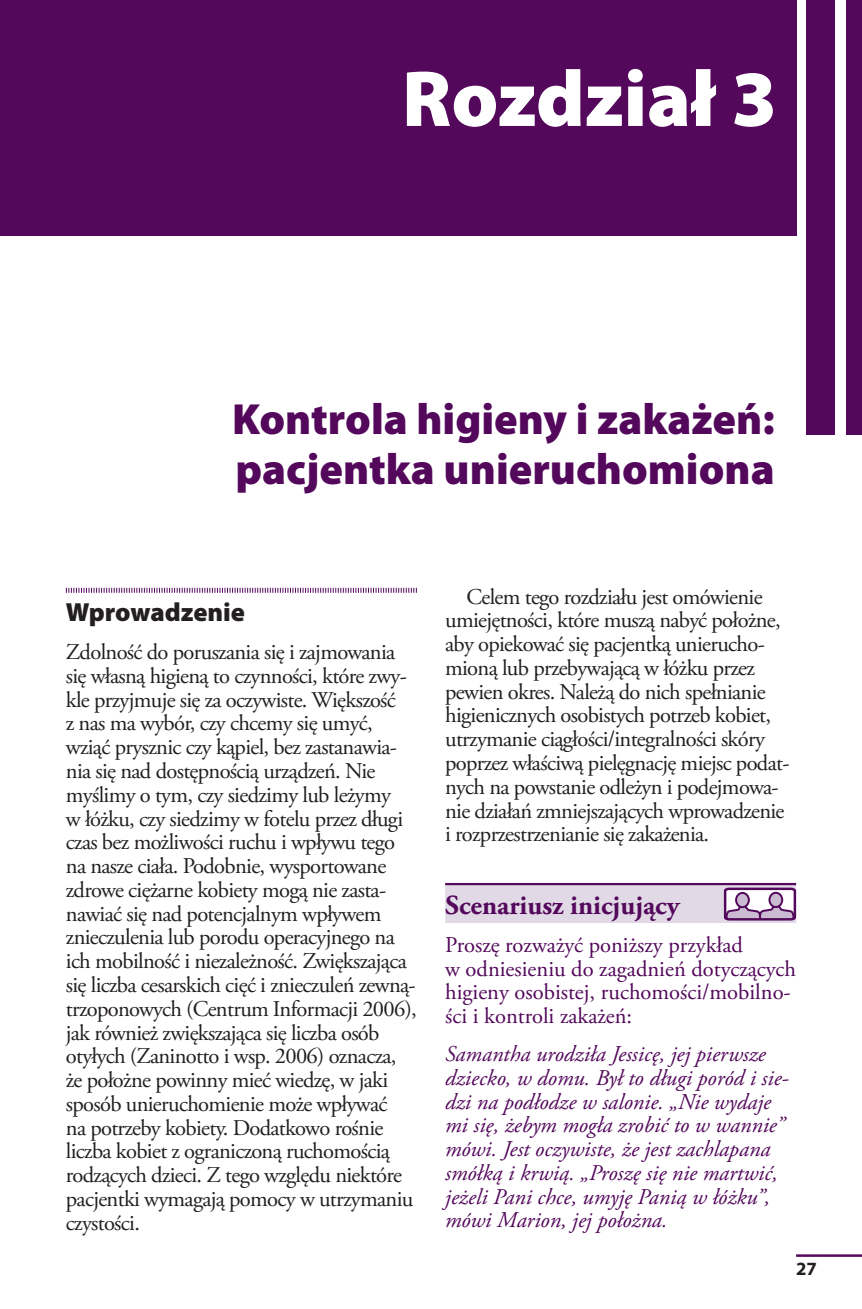
<style>
.page{position:relative;width:862px;height:1309px;background:#fff}
.page>*{position:absolute;margin:0;border:0;box-sizing:border-box;transform-origin:0 0}
.t1{font:900 80px "Myriad Pro";color:#fff}
.t2{font:900 43.75px/50px "Myriad Pro";color:#53085b}
.t3{font:700 27.5px "Adobe Garamond Pro";color:#53085b}
.t4{font:900 26.25px "Myriad Pro";color:#231f20}
.t5{font:22.5px/23.8px "Adobe Garamond Pro";letter-spacing:-.03em;color:#231f20}
.t6{font:italic 22.5px/23.8px "Adobe Garamond Pro";color:#53085b}
.t7{font:22.5px/23.8px "Adobe Garamond Pro";color:#53085b}
.t8{font:700 18.75px "Myriad Pro";color:#231f20}
</style>
<div class="page">
<hr style="left:796px;top:1254px;width:66px;height:2px;background:#53085b">
<div style="left:0;top:0;width:796px;height:236px;background:#53085b"></div>
<div style="left:845px;top:0;width:17px;height:434px;background:#53085b"></div>
<div style="left:806px;top:0;width:29px;height:434px;background:#53085b"></div>
<svg style="left:66px;top:587px;width:351px;height:5px"></svg>
<hr style="left:445px;top:882px;width:351px;height:3px;background:#53085b">
<div style="left:445px;top:885px;width:351px;height:37px;background:#e1dae6"></div>
<svg style="left:724px;top:887px;width:72px;height:33px;background:#b99cbd"></svg>
<h1 class="t1" style="left:402px;top:45px;width:377px">Rozdział 3</h1>
<h2 class="t2" style="left:232px;top:393px;width:544px">Kontrola higieny i zakażeń: pacjentka unieruchomiona</h2>
<p class="t4" style="left:66px;top:594px;width:181px">Wprowadzenie</p>
<p class="t5" style="left:66px;top:640px;width:352px">Zdolność do poruszania się i zajmowania się własną higieną to czynności, które zwy&shy;kle przyjmuje się za oczywiste. Większość<br>z nas ma wybór, czy chcemy się umyć, wziąć prysznic czy kąpiel, bez zastanawia&shy;nia się nad dostępnością urządzeń. Nie myślimy o tym, czy siedzimy lub leżymy<br>w łóżku, czy siedzimy w fotelu przez długi czas bez możliwości ruchu i wpływu tego na nasze ciała. Podobnie, wysportowane zdrowe ciężarne kobiety mogą nie zasta&shy;nawiać się nad potencjalnym wpływem znieczulenia lub porodu operacyjnego na ich mobilność i niezależność. Zwiększająca się liczba cesarskich cięć i znieczuleń zewną&shy;trzoponowych (Centrum Informacji 2006), jak również zwiększająca się liczba osób otyłych (Zaninotto i wsp. 2006) oznacza, że położne powinny mieć wiedzę, w jaki sposób unieruchomienie może wpływać<br>na potrzeby kobiety. Dodatkowo rośnie liczba kobiet z ograniczoną ruchomością rodzących dzieci. Z tego względu niektóre pacjentki wymagają pomocy w utrzymaniu czystości.</p>
<p class="t5" style="left:445px;top:585px;width:346px;text-indent:21px">Celem tego rozdziału jest omówienie umiejętności, które muszą nabyć położne, aby opiekować się pacjentką unierucho&shy;mioną lub przebywającą w łóżku przez pewien okres. Należą do nich spełnianie higienicznych osobistych potrzeb kobiet, utrzymanie ciągłości/integralności skóry poprzez właściwą pielęgnację miejsc podat&shy;nych na powstanie odleżyn i podejmowa&shy;nie działań zmniejszających wprowadzenie i rozprzestrzenianie się zakażenia.</p>
<p class="t3" style="left:445px;top:888px;width:236px">Scenariusz inicjujący</p>
<p class="t7" style="left:445px;top:933px;width:352px">Proszę rozważyć poniższy przykład<br>w odniesieniu do zagadnień dotyczących higieny osobistej, ruchomości/mobilno&shy;ści i kontroli zakażeń:</p>
<p class="t6" style="left:445px;top:1042px;width:345px">Samantha urodziła Jessicę, jej pierwsze dziecko, w domu. Był to długi poród i sie&shy;dzi na podłodze w salonie. „Nie wydaje mi się, żebym mogła zrobić to w wannie” mówi. Jest oczywiste, że jest zachlapana smółką i krwią. „Proszę się nie martwić, jeżeli Pani chce, umyję Panią w łóżku”, mówi Marion, jej położna.</p>
<p class="t8" style="left:796px;top:1255px;width:22px">27</p>
</div>
